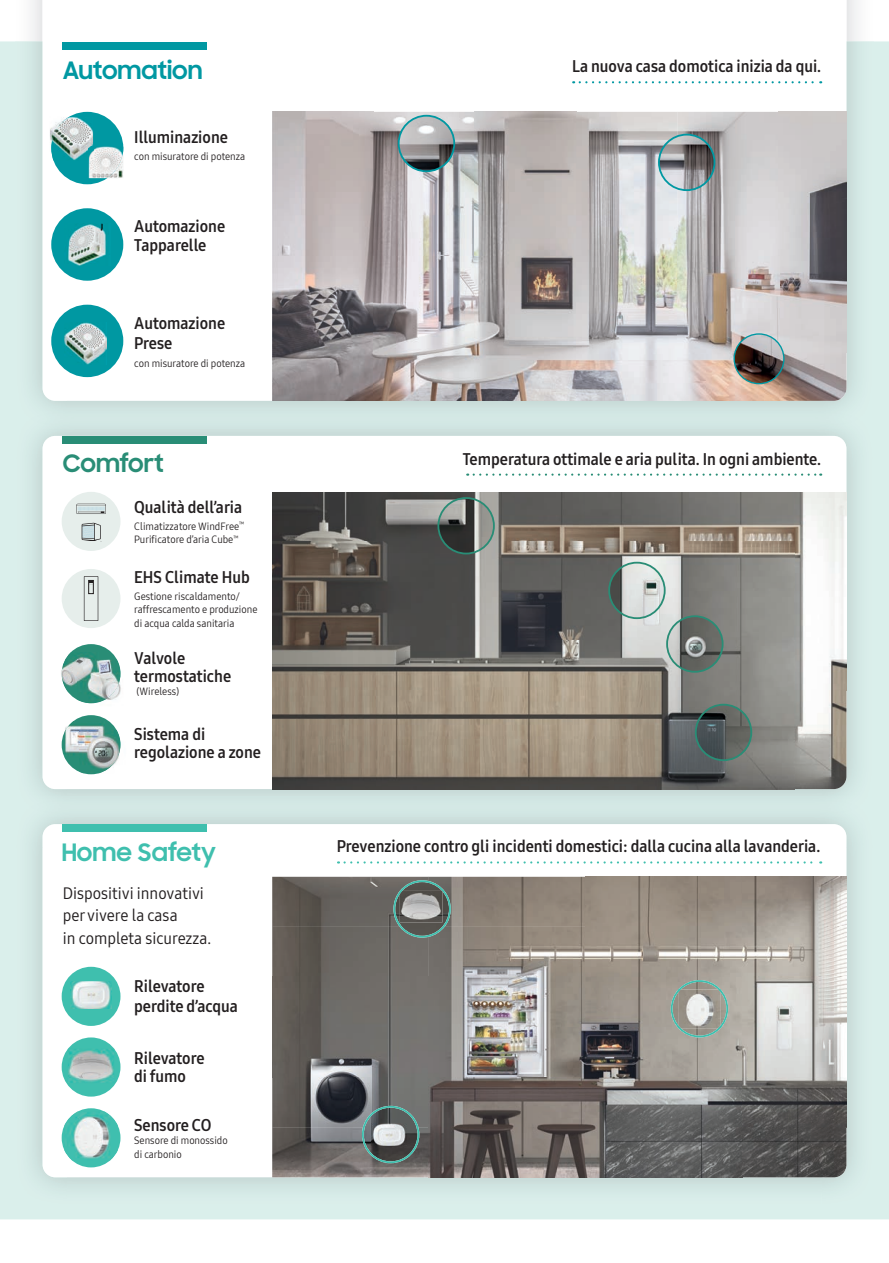
<style>
.page{position:relative;width:889px;height:1263px;background:#fff}
.page>*{position:absolute;margin:0;border:0;box-sizing:border-box;transform-origin:0 0}
.t1{font:700 24px "Samsung Sharp Sans";color:#0098a2}
.t2{font:700 24px "Samsung Sharp Sans";color:#3fbfae}
.t3{font:700 24px "Samsung Sharp Sans";color:#298d76}
.t4{font:16.5px/18px "Samsung One 700 C";color:#231f20}
.t5{font:16.5px/22.5px "Samsung One 450 C";color:#231f20}
.t6{font:10.5px/13.5px "Samsung One 400 C";color:#231f20}
</style>
<div class="page">
<div style="left:0;top:41px;width:889px;height:1178px;background:#daefeb"></div>
<img style="left:15px;top:41px;width:53px;height:367px">
<img style="left:821px;top:41px;width:53px;height:367px">
<div style="left:68px;top:401px;width:753px;height:7px;background:#cbdedb"></div>
<svg style="left:43px;top:41px;width:803px;height:360px"></svg>
<img style="left:272px;top:112px;width:574px;height:289px">
<img style="left:15px;top:428px;width:859px;height:31px">
<img style="left:15px;top:459px;width:53px;height:338px">
<img style="left:821px;top:459px;width:53px;height:338px">
<img style="left:68px;top:789px;width:753px;height:8px">
<div style="left:15px;top:408px;width:859px;height:20px;background:#d3e8e4"></div>
<div style="left:43px;top:436px;width:803px;height:353px;background:#fff;border-radius:13px"></div>
<img style="left:272px;top:492px;width:574px;height:297px">
<img style="left:15px;top:816px;width:859px;height:31px">
<img style="left:15px;top:847px;width:53px;height:357px">
<img style="left:821px;top:847px;width:53px;height:357px">
<img style="left:68px;top:1177px;width:753px;height:27px">
<div style="left:15px;top:797px;width:859px;height:19px;background:#d2e7e4"></div>
<div style="left:43px;top:824px;width:803px;height:353px;background:#fff;border-radius:13px"></div>
<img style="left:272px;top:877px;width:574px;height:300px">
<div style="left:63px;top:43px;width:144px;height:7px;background:#0098a2"></div>
<div style="left:63px;top:436px;width:144px;height:7px;background:#298d76"></div>
<div style="left:63px;top:824px;width:144px;height:7px;background:#3fbfae"></div>
<svg style="left:573px;top:81px;width:248px;height:2px"></svg>
<svg style="left:467px;top:473px;width:354px;height:3px"></svg>
<svg style="left:338px;top:861px;width:483px;height:2px"></svg>
<img style="left:734px;top:334px;width:50px;height:50px;border-radius:25px">
<div style="left:733px;top:333px;width:51px;height:51px;border:1px solid #0098a2;border-radius:50%"></div>
<img style="left:659px;top:135px;width:55px;height:55px;border-radius:28px">
<div style="left:658px;top:134px;width:57px;height:57px;border:2px solid #0098a2;border-radius:50%"></div>
<img style="left:399px;top:116px;width:55px;height:55px;border-radius:28px">
<div style="left:398px;top:115px;width:57px;height:57px;border:2px solid #0098a2;border-radius:50%"></div>
<img style="left:667px;top:616px;width:55px;height:56px;border-radius:28px">
<div style="left:666px;top:615px;width:57px;height:58px;border:2px solid #298d76;border-radius:50%"></div>
<div style="left:51px;top:305px;width:72px;height:72px;background:#0098a2;border-radius:50%"></div>
<img style="left:64px;top:322px;width:42px;height:43px">
<div style="left:51px;top:112px;width:72px;height:72px;background:#0098a2;border-radius:50%"></div>
<img style="left:50px;top:117px;width:1px;height:44px">
<img style="left:51px;top:117px;width:42px;height:44px">
<img style="left:89px;top:147px;width:34px;height:31px">
<img style="left:89px;top:147px;width:4px;height:14px">
<div style="left:51px;top:208px;width:72px;height:73px;background:#0098a2;border-radius:50%"></div>
<img style="left:68px;top:223px;width:38px;height:43px">
<div style="left:62px;top:492px;width:58px;height:59px;background:#e6eeeb;border-radius:50%"></div>
<svg style="left:82px;top:523px;width:19px;height:18px"></svg>
<svg style="left:76px;top:504px;width:30px;height:10px"></svg>
<div style="left:62px;top:569px;width:58px;height:59px;background:#e6eeeb;border-radius:50%"></div>
<svg style="left:84px;top:576px;width:14px;height:45px"></svg>
<div style="left:89px;top:580px;width:4px;height:14px;border:1px solid #231f20"></div>
<div style="left:62px;top:715px;width:58px;height:59px;background:#298d76;border-radius:50%"></div>
<img style="left:65px;top:721px;width:40px;height:34px">
<img style="left:79px;top:731px;width:41px;height:42px">
<img style="left:79px;top:730px;width:26px;height:27px">
<img style="left:438px;top:498px;width:56px;height:55px;border-radius:28px">
<div style="left:437px;top:497px;width:58px;height:57px;border:2px solid #298d76;border-radius:50%"></div>
<img style="left:696px;top:705px;width:55px;height:55px;border-radius:28px">
<div style="left:695px;top:704px;width:57px;height:57px;border:2px solid #298d76;border-radius:50%"></div>
<img style="left:609px;top:563px;width:55px;height:55px;border-radius:28px">
<div style="left:608px;top:562px;width:57px;height:57px;border:2px solid #298d76;border-radius:50%"></div>
<div style="left:62px;top:1037px;width:58px;height:59px;background:#3fbfae;border-radius:50%"></div>
<img style="left:68px;top:1049px;width:46px;height:34px">
<div style="left:62px;top:1108px;width:58px;height:59px;background:#3fbfae;border-radius:50%"></div>
<img style="left:64px;top:1112px;width:54px;height:48px">
<div style="left:62px;top:644px;width:58px;height:59px;background:#298d76;border-radius:50%"></div>
<img style="left:62px;top:652px;width:32px;height:40px">
<img style="left:88px;top:668px;width:33px;height:36px">
<img style="left:78px;top:660px;width:42px;height:43px">
<img style="left:78px;top:660px;width:21px;height:32px">
<div style="left:62px;top:967px;width:58px;height:59px;background:#3fbfae;border-radius:50%"></div>
<img style="left:71px;top:981px;width:40px;height:27px">
<svg style="left:671px;top:980px;width:57px;height:57px;background:#92a59b"></svg>
<svg style="left:362px;top:1106px;width:57px;height:57px;background:#576765"></svg>
<img style="left:372px;top:1123px;width:34px;height:23px">
<svg style="left:393px;top:880px;width:58px;height:58px;background:#60706a"></svg>
<img style="left:400px;top:894px;width:42px;height:28px">
<img style="left:400px;top:891px;width:42px;height:3px">
<img style="left:678px;top:989px;width:43px;height:39px">
<h1 class="t1" style="left:63px;top:53px;width:141px">Automation</h1>
<p class="t4" style="left:134px;top:128px;width:95px">Illuminazione</p>
<p class="t6" style="left:134px;top:149px;width:112px">con misuratore di potenza</p>
<p class="t4" style="left:134px;top:216px;width:92px;line-height:19.5px">Automazione<br>Tapparelle</p>
<p class="t4" style="left:134px;top:314px;width:92px;line-height:19.5px">Automazione<br>Prese</p>
<p class="t6" style="left:134px;top:357px;width:112px">con misuratore di potenza</p>
<h1 class="t3" style="left:63px;top:446px;width:102px">Comfort</h1>
<p class="t4" style="left:134px;top:497px;width:109px">Qualità dell’aria</p>
<p class="t6" style="left:134px;top:519px;width:111px">Climatizzatore WindFree<sup>™<br></sup>Purificatore d’aria Cube<sup>™</sup></p>
<p class="t4" style="left:134px;top:568px;width:117px">EHS Climate Hub</p>
<p class="t6" style="left:134px;top:589px;width:125px">Gestione riscaldamento/ raffrescamento e produzione di acqua calda sanitaria</p>
<p class="t4" style="left:134px;top:649px;width:98px">Valvole termostatiche</p>
<p class="t6" style="left:136px;top:685px;width:44px">(Wireless)</p>
<p class="t4" style="left:134px;top:725px;width:128px">Sistema di regolazione a zone</p>
<h1 class="t2" style="left:62px;top:834px;width:156px">Home Safety</h1>
<p class="t5" style="left:63px;top:881px;width:150px">Dispositivi innovativi per vivere la casa<br>in completa sicurezza.</p>
<p class="t4" style="left:134px;top:976px;width:105px;line-height:19.5px">Rilevatore perdite d’acqua</p>
<p class="t4" style="left:134px;top:1049px;width:72px">Rilevatore di fumo</p>
<p class="t4" style="left:134px;top:1116px;width:79px">Sensore CO</p>
<p class="t6" style="left:134px;top:1134px;width:95px">Sensore di monossido di carbonio</p>
<p class="t4" style="left:572px;top:57px;width:251px">La nuova casa domotica inizia da qui.</p>
<p class="t4" style="left:463px;top:450px;width:360px">Temperatura ottimale e aria pulita. In ogni ambiente.</p>
<p class="t4" style="left:337px;top:837px;width:485px">Prevenzione contro gli incidenti domestici: dalla cucina alla lavanderia.</p>
</div>
